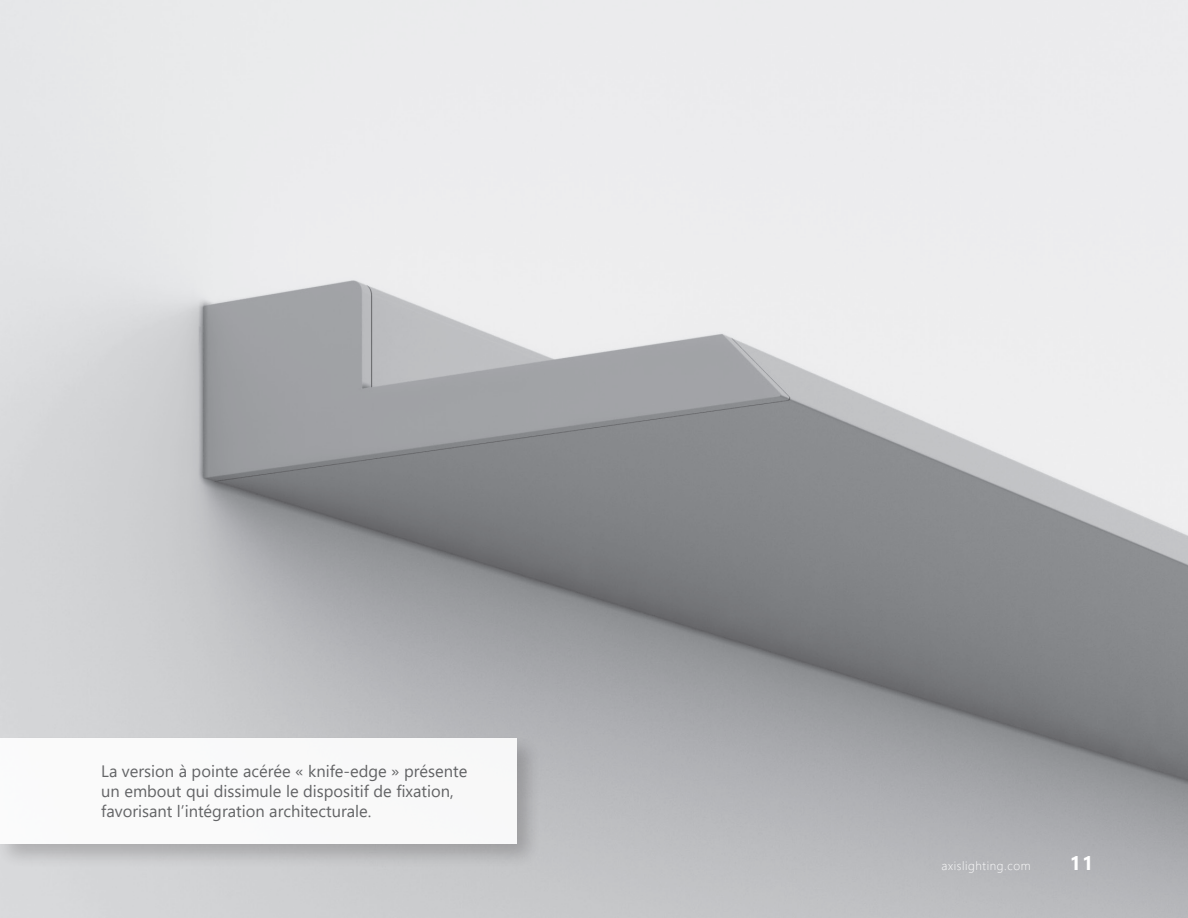
<style>
.page{position:relative;width:1188px;height:918px;background:#fff}
.page>*{position:absolute;margin:0;border:0;box-sizing:border-box;transform-origin:0 0}
.t1{font:700 19.5px "Segoe UI";color:#fff}
.t2{font:16.5px/19.8px "Segoe UI";color:#57585a}
.t3{font:300 12px "Segoe UI";letter-spacing:.05em;color:#fff}
</style>
<div class="page">
<img style="left:0;top:0;width:1188px;height:918px">
<div style="left:0;top:733px;width:542px;height:136px;background:#231f20;opacity:.25"></div>
<div style="left:0;top:738px;width:516px;height:106px;background:#fff"></div>
<p class="t2" style="left:101px;top:760px;width:368px">La version à pointe acérée « knife-edge » présente un embout qui dissimule le dispositif de fixation, favorisant l’intégration architecturale.</p>
<p class="t3" style="left:942px;top:854px;width:90px">axislighting.com</p>
<p class="t1" style="left:1070px;top:844px;width:25px">11</p>
</div>
